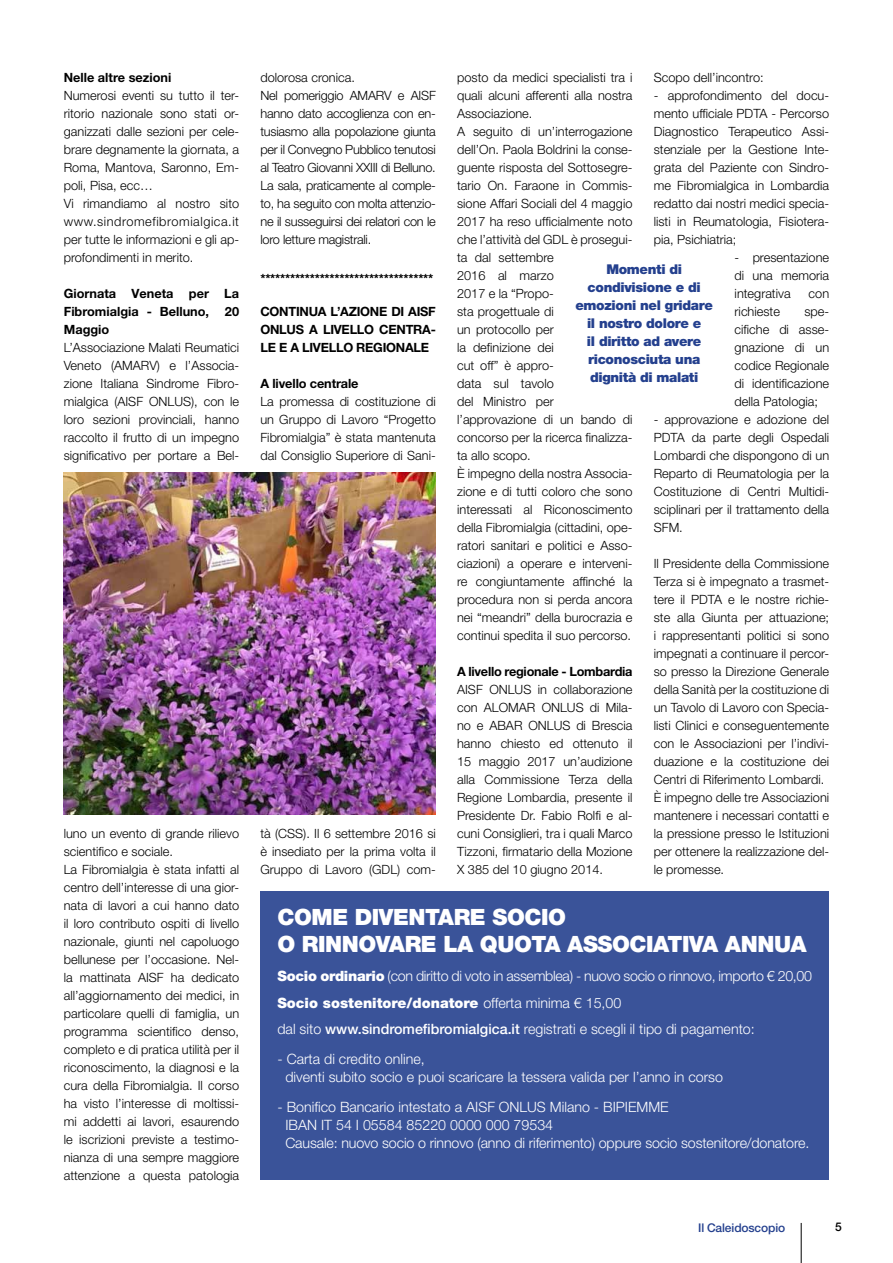
<style>
.page{position:relative;width:893px;height:1263px;background:#fff}
.page>*{position:absolute;margin:0;border:0;box-sizing:border-box;transform-origin:0 0}
.t1{font:900 22.5px/27px "Helvetica Neue LT Std";letter-spacing:-.02em;color:#fff}
.t2{font:300 14.25px/18px "Helvetica Neue LT Std";color:#fff}
.t3{font:300 14.25px/26.5px "Helvetica Neue LT Std";letter-spacing:-.02em;color:#fff}
.t4{font:900 13.5px/18px "Helvetica Neue LT Std";letter-spacing:-.025em;color:#24408e;text-align:center}
.t5{font:300 12.75px/18px "Helvetica Neue LT";color:#000;text-align:justify}
.t6{font:300 12.75px/18px "Helvetica Neue LT";letter-spacing:-.02em;color:#000}
.t7{font:700 12.75px/18px "Helvetica Neue LT";letter-spacing:-.02em;color:#000;text-align:justify}
.t8{font:700 12.75px "Helvetica Neue LT";color:#000}
.t9{font:500 12px "Helvetica Neue LT Std";letter-spacing:-.01em;color:#24408e}
.t10{font:500 12px "Helvetica Neue LT Std";color:#000}
.s1{font-weight:900}
.s2{font-weight:500}
</style>
<div class="page">
<hr style="left:801px;top:1223px;width:1px;height:40px;background:#000">
<img style="left:64px;top:472px;width:372px;height:343px">
<div style="left:260px;top:892px;width:569px;height:288px;background:#3a5399"></div>
<p class="t8" style="left:64px;top:69px;width:109px">Nelle altre sezioni</p>
<p class="t5" style="left:64px;top:86px;width:177px;text-align:left">Numerosi eventi su tutto il ter&shy;ritorio nazionale sono stati or&shy;ganizzati dalle sezioni per cele&shy;brare degnamente la giornata, a<br>Roma, Mantova, Saronno, Em&shy;poli, Pisa, ecc…<br>Vi rimandiamo al nostro sito www.sindromefibromialgica.it per tutte le informazioni e gli ap&shy;profondimenti in merito.</p>
<p class="t7" style="left:64px;top:284px;width:177px">Giornata Veneta per La Fibromialgia - Belluno, 20<br>Maggio</p>
<p class="t5" style="left:64px;top:338px;width:177px">L’Associazione Malati Reumatici Veneto (AMARV) e l’Associa&shy;zione Italiana Sindrome Fibro&shy;mialgica (AISF ONLUS), con le loro sezioni provinciali, hanno raccolto il frutto di un impegno significativo per portare a Bel-</p>
<p class="t5" style="left:64px;top:824px;width:177px;text-align:left">luno un evento di grande rilievo scientifico e sociale.<br>La Fibromialgia è stata infatti al centro dell’interesse di una gior&shy;nata di lavori a cui hanno dato il loro contributo ospiti di livello nazionale, giunti nel capoluogo bellunese per l’occasione. Nel&shy;la mattinata AISF ha dedicato all’aggiornamento dei medici, in particolare quelli di famiglia, un programma scientifico denso, completo e di pratica utilità per il riconoscimento, la diagnosi e la cura della Fibromialgia. Il corso ha visto l’interesse di moltissi&shy;mi addetti ai lavori, esaurendo le iscrizioni previste a testimo&shy;nianza di una sempre maggiore attenzione a questa patologia</p>
<p class="t5" style="left:654px;top:68px;width:111px">Scopo dell’incontro:</p>
<p class="t5" style="left:654px;top:86px;width:177px">- approfondimento del docu&shy;mento ufficiale PDTA - Percorso Diagnostico Terapeutico Assi&shy;stenziale per la Gestione Inte&shy;grata del Paziente con Sindro&shy;me Fibromialgica in Lombardia redatto dai nostri medici specia&shy;listi in Reumatologia, Fisiotera&shy;pia, Psichiatria;</p>
<p class="t5" style="left:735px;top:248px;width:96px">- presentazione di una memoria integrativa</p>
<p class="t5" style="left:457px;top:68px;width:177px;text-align:left">posto da medici specialisti tra i quali alcuni afferenti alla nostra<br>Associazione.<br>A seguito di un’interrogazione dell’On. Paola Boldrini la conse&shy;guente risposta del Sottosegre&shy;tario On. Faraone in Commis&shy;sione Affari Sociali del 4 maggio<br>2017 ha reso ufficialmente noto che l’attività del GDL è prosegui&shy;ta dal settembre<br>2016 al marzo<br>2017 e la “Propo-<br>sta progettuale di<br>un protocollo per<br>la definizione dei<br>cut off” è appro-<br>data sul tavolo<br>del Ministro per l’approvazione di un bando di concorso per la ricerca finalizza&shy;ta allo scopo.<br>È impegno della nostra Associa&shy;zione e di tutti coloro che sono interessati al Riconoscimento della Fibromialgia (cittadini, ope&shy;ratori sanitari e politici e Asso&shy;ciazioni) a operare e interveni&shy;re congiuntamente affinché la procedura non si perda ancora nei “meandri” della burocrazia e continui spedita il suo percorso.</p>
<p class="t7" style="left:457px;top:662px;width:177px">A livello regionale - Lombardia</p>
<p class="t5" style="left:457px;top:680px;width:177px">AISF ONLUS in collaborazione con ALOMAR ONLUS di Mila&shy;no e ABAR ONLUS di Brescia hanno chiesto ed ottenuto il 15 maggio 2017 un’audizione alla Commissione Terza della Regione Lombardia, presente il Presidente Dr. Fabio Rolfi e al&shy;cuni Consiglieri, tra i quali Marco Tizzoni, firmatario della Mozione X 385 del 10 giugno 2014.</p>
<h1 class="t1" style="left:277px;top:903px;width:531px">COME DIVENTARE SOCIO<br>O RINNOVARE LA QUOTA ASSOCIATIVA ANNUA</h1>
<p class="t3" style="left:277px;top:962px;width:536px"><span class="s1">Socio ordinario</span> (con diritto di voto in assemblea) - nuovo socio o rinnovo, importo € 20,00<br><span class="s1">Socio sostenitore/donatore</span> offerta minima € 15,00<br>dal sito <span class="s2">www.sindromefibromialgica.it</span> registrati e scegli il tipo di pagamento:</p>
<p class="t2" style="left:285px;top:1050px;width:439px;text-indent:-8px">- Carta di credito online,<br>diventi subito socio e puoi scaricare la tessera valida per l’anno in corso</p>
<p class="t2" style="left:285px;top:1098px;width:525px;text-indent:-8px">- Bonifico Bancario intestato a AISF ONLUS Milano - BIPIEMME<br>IBAN IT 54 I 05584 85220 0000 000 79534<br>Causale: nuovo socio o rinnovo (anno di riferimento) oppure socio sostenitore/donatore.</p>
<p class="t6" style="left:260px;top:68px;width:177px">dolorosa cronica.<br>Nel pomeriggio AMARV e AISF hanno dato accoglienza con en&shy;tusiasmo alla popolazione giunta per il Convegno Pubblico tenutosi al Teatro Giovanni XXIII di Belluno.<br>La sala, praticamente al comple&shy;to, ha seguito con molta attenzio&shy;ne il susseguirsi dei relatori con le loro letture magistrali.</p>
<p class="t7" style="left:260px;top:269px;width:174px">***********************************</p>
<p class="t7" style="left:260px;top:302px;width:177px">CONTINUA L’AZIONE DI AISF ONLUS A LIVELLO CENTRA-LE E A LIVELLO REGIONALE</p>
<p class="t7" style="left:260px;top:374px;width:100px">A livello centrale</p>
<p class="t5" style="left:260px;top:392px;width:177px">La promessa di costituzione di un Gruppo di Lavoro “Progetto Fibromialgia” è stata mantenuta dal Consiglio Superiore di Sani-</p>
<p class="t4" style="left:575px;top:261px;width:139px">Momenti di condivisione e di emozioni nel gridare il nostro dolore e<br>il diritto ad avere riconosciuta una dignità di malati</p>
<p class="t5" style="left:809px;top:284px;width:22px">con</p>
<p class="t5" style="left:735px;top:302px;width:47px">richieste</p>
<p class="t5" style="left:735px;top:302px;width:96px;text-indent:70px">spe&shy;cifiche di asse&shy;gnazione di un codice Regionale di identificazione della Patologia;</p>
<p class="t5" style="left:654px;top:410px;width:177px">- approvazione e adozione del PDTA da parte degli Ospedali Lombardi che dispongono di un Reparto di Reumatologia per la Costituzione di Centri Multidi&shy;sciplinari per il trattamento della SFM.</p>
<p class="t5" style="left:654px;top:554px;width:177px;text-align:left">Il Presidente della Commissione<br>Terza si è impegnato a trasmet&shy;tere il PDTA e le nostre richie&shy;ste alla Giunta per attuazione; i rappresentanti politici si sono impegnati a continuare il percor&shy;so presso la Direzione Generale della Sanità per la costituzione di un Tavolo di Lavoro con Specia&shy;listi Clinici e conseguentemente con le Associazioni per l’indivi&shy;duazione e la costituzione dei<br>Centri di Riferimento Lombardi.<br>È impegno delle tre Associazioni mantenere i necessari contatti e la pressione presso le Istituzioni per ottenere la realizzazione del&shy;le promesse.</p>
<p class="t5" style="left:260px;top:824px;width:177px">tà (CSS). Il 6 settembre 2016 si è insediato per la prima volta il Gruppo di Lavoro (GDL) com-</p>
<p class="t9" style="left:698px;top:1220px;width:89px">Il Caleidoscopio</p>
<p class="t10" style="left:835px;top:1220px;width:8px">5</p>
</div>
